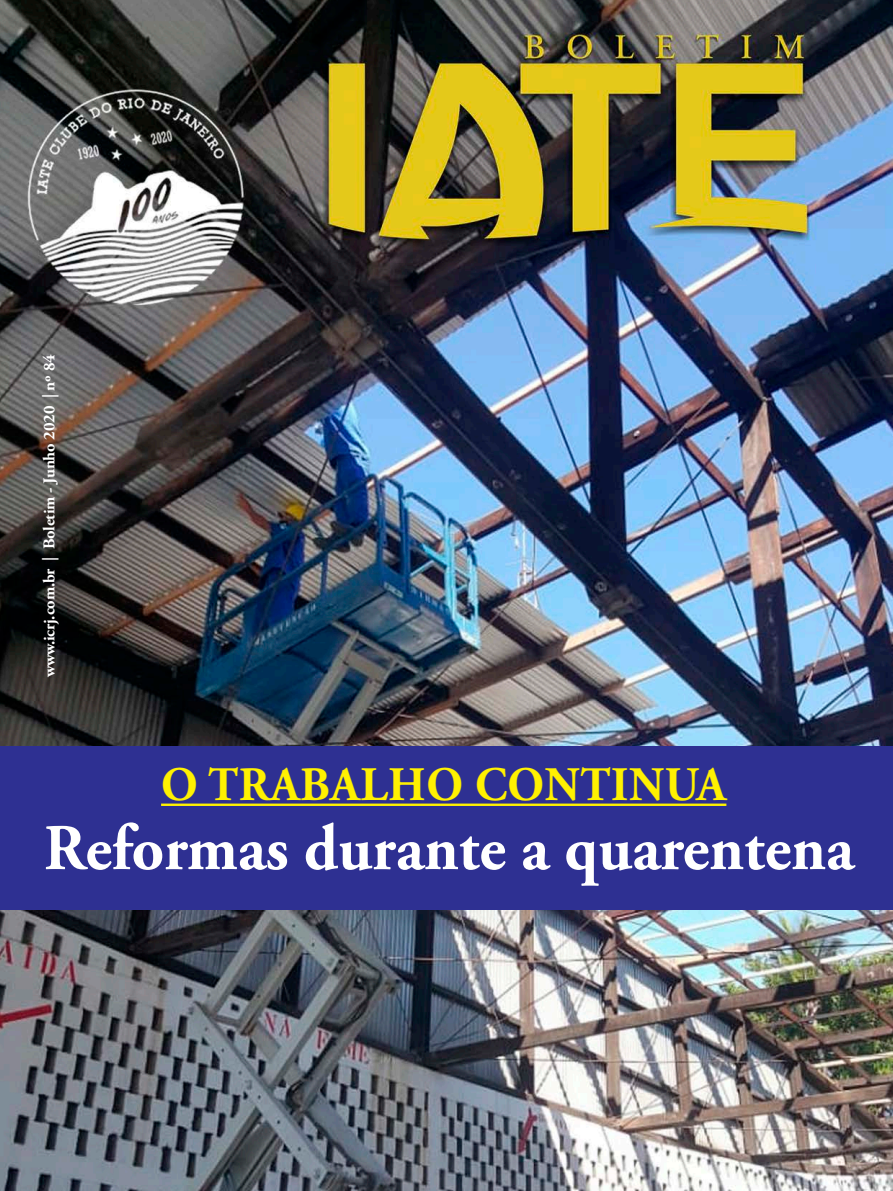
<style>
.page{position:relative;width:893px;height:1191px;background:#fff}
.page>*{position:absolute;margin:0;border:0;box-sizing:border-box;transform-origin:0 0}
.Texto_Comum{font:700 65.1px "Adobe Garamond Pro";color:#fff}
.Texto_Comum-2{font:700 48px "Adobe Garamond Pro";letter-spacing:.015em;color:#fff101}
.t1{font:700 16.5px "Adobe Garamond Pro";letter-spacing:-.01em;color:#fff}
</style>
<div class="page">
<img style="left:0;top:0;width:893px;height:1191px">
<div style="left:0;top:746px;width:893px;height:163px;background:#2e3092"></div>
<hr style="left:161px;top:803px;width:565px;height:3px;background:#fff101">
<p class="t1" style="left:40px;top:677px;width:325px;rotate:-90deg">www.icrj.com.br | Boletim - Junho 2020 | nº 84</p>
<p class="Texto_Comum-2" style="left:161px;top:757px;width:566px">O TRABALHO CONTINUA</p>
<p class="Texto_Comum" style="left:44px;top:810px;width:812px">Reformas durante a quarentena</p>
</div>
